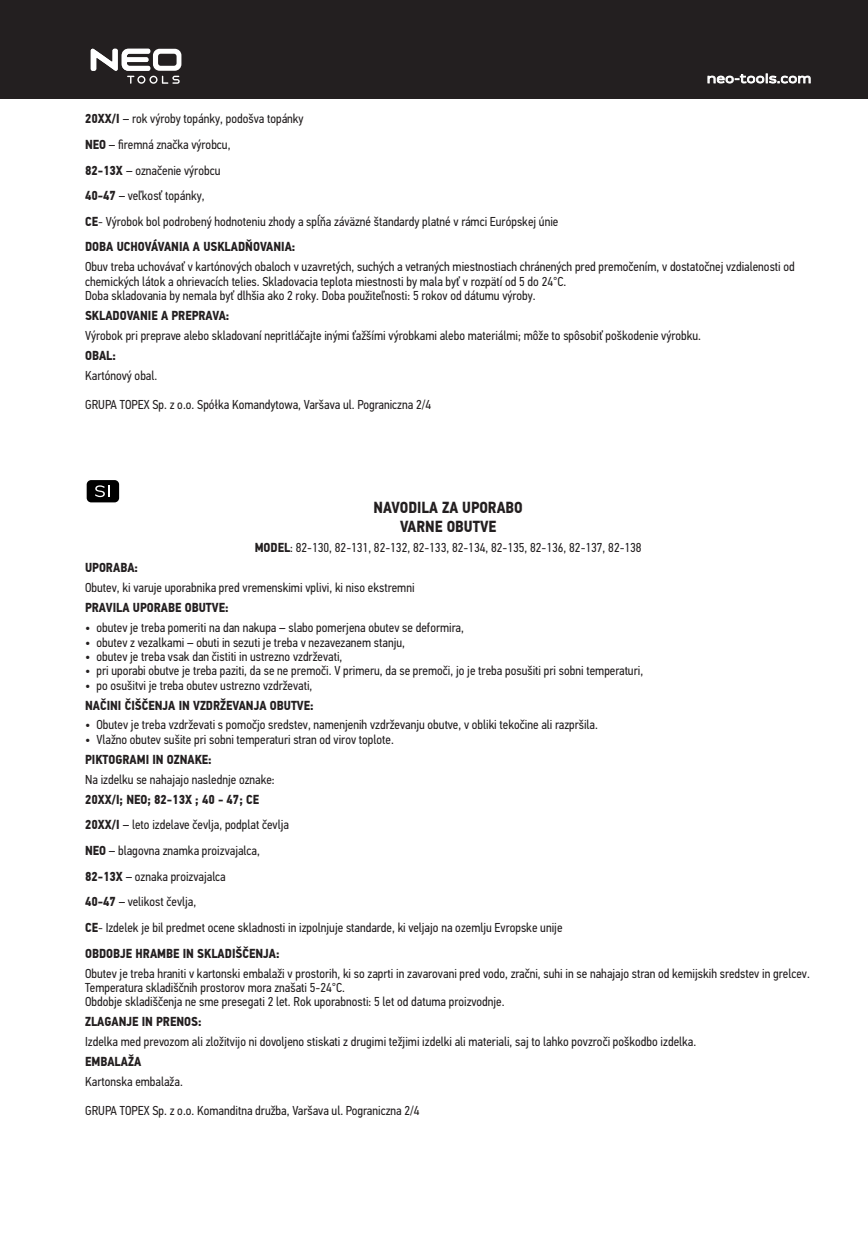
<style>
.page{position:relative;width:868px;height:1248px;background:#fff}
.page>*{position:absolute;margin:0;border:0;box-sizing:border-box;transform-origin:0 0}
.t1{font:700 16px/19.2px "PF Din Text Cond Pro";color:#231f20;text-align:center}
.t2{font:13.2px "Pill Gothic 900 mg";letter-spacing:.02em;color:#fff}
.t3{font:13px/25.6px "PF Din Text Cond Pro";color:#231f20}
.t4{font:700 13px "PF Din Text Cond Pro";color:#231f20}
.s1{font-weight:700}
</style>
<div class="page">
<div style="left:0;top:0;width:867px;height:99px;background:#231f20"></div>
<svg style="left:707px;top:74px;width:103px;height:9px"></svg>
<svg style="left:91px;top:48px;width:90px;height:36px"></svg>
<div style="left:86px;top:479px;width:34px;height:24px;background:#000;border-radius:5px"></div>
<div style="left:85px;top:478px;width:36px;height:26px;border:2px solid #fff;border-radius:5px"></div>
<svg style="left:95px;top:485px;width:15px;height:12px"></svg>
<p class="t2" style="left:706px;top:71px;width:106px">neo-tools.com</p>
<p class="t3" style="left:85px;top:106px;width:475px"><span class="s1">20XX/I</span> – rok výroby topánky, podošva topánky<br><span class="s1">NEO</span> – firemná značka výrobcu,<br><span class="s1">82-13X</span> – označenie výrobcu<br><span class="s1">40-47</span> – veľkosť topánky,<br><span class="s1">CE</span>- Výrobok bol podrobený hodnoteniu zhody a spĺňa záväzné štandardy platné v rámci Európskej únie <span class="s1">DOBA UCHOVÁVANIA A USKLADŇOVANIA:</span></p>
<p class="t3" style="left:85px;top:260px;width:711px;line-height:14.2px">Obuv treba uchovávať v kartónových obaloch v uzavretých, suchých a vetraných miestnostiach chránených pred premočením, v dostatočnej vzdialenosti od chemických látok a ohrievacích telies. Skladovacia teplota miestnosti by mala byť v rozpätí od 5 do 24°C.<br>Doba skladovania by nemala byť dlhšia ako 2 roky. Doba použiteľnosti: 5 rokov od dátumu výroby.</p>
<p class="t4" style="left:85px;top:308px;width:146px">SKLADOVANIE A PREPRAVA:</p>
<p class="t3" style="left:85px;top:323px;width:617px">Výrobok pri preprave alebo skladovaní nepritláčajte inými ťažšími výrobkami alebo materiálmi; môže to spôsobiť poškodenie výrobku.</p>
<p class="t4" style="left:85px;top:347px;width:32px">OBAL:</p>
<p class="t3" style="left:85px;top:363px;width:74px">Kartónový obal.</p>
<p class="t3" style="left:85px;top:391px;width:347px">GRUPA TOPEX Sp. z o.o. Spółka Komandytowa, Varšava ul. Pograniczna 2/4</p>
<p class="t1" style="left:373px;top:498px;width:151px">NAVODILA ZA UPORABO<br>VARNE OBUTVE</p>
<p class="t3" style="left:254px;top:535px;width:388px"><span class="s1">MODEL</span>: 82-130, 82-131, 82-132, 82-133, 82-134, 82-135, 82-136, 82-137, 82-138</p>
<p class="t4" style="left:85px;top:560px;width:54px">UPORABA:</p>
<p class="t3" style="left:85px;top:575px;width:331px">Obutev, ki varuje uporabnika pred vremenskimi vplivi, ki niso ekstremni</p>
<p class="t4" style="left:85px;top:600px;width:145px">PRAVILA UPORABE OBUTVE:</p>
<p class="t3" style="left:85px;top:615px;width:380px">• obutev je treba pomeriti na dan nakupa – slabo pomerjena obutev se deformira,</p>
<p class="t3" style="left:85px;top:629px;width:321px">• obutev z vezalkami – obuti in sezuti je treba v nezavezanem stanju,</p>
<p class="t3" style="left:85px;top:643px;width:259px">• obutev je treba vsak dan čistiti in ustrezno vzdrževati,</p>
<p class="t3" style="left:85px;top:658px;width:559px">• pri uporabi obutve je treba paziti, da se ne premoči. V primeru, da se premoči, jo je treba posušiti pri sobni temperaturi,</p>
<p class="t3" style="left:85px;top:672px;width:229px">• po osušitvi je treba obutev ustrezno vzdrževati,</p>
<p class="t4" style="left:85px;top:697px;width:230px">NAČINI ČIŠČENJA IN VZDRŽEVANJA OBUTVE:</p>
<p class="t3" style="left:85px;top:712px;width:514px">• Obutev je treba vzdrževati s pomočjo sredstev, namenjenih vzdrževanju obutve, v obliki tekočine ali razpršila.</p>
<p class="t3" style="left:85px;top:726px;width:310px">• Vlažno obutev sušite pri sobni temperaturi stran od virov toplote.</p>
<p class="t4" style="left:85px;top:751px;width:128px">PIKTOGRAMI IN OZNAKE:</p>
<p class="t3" style="left:85px;top:766px;width:191px">Na izdelku se nahajajo naslednje oznake:</p>
<p class="t3" style="left:85px;top:786px;width:479px"><span class="s1">20XX/I; NEO; 82-13X ; 40 - 47; CE<br>20XX/I</span> – leto izdelave čevlja, podplat čevlja<br><span class="s1">NEO</span> – blagovna znamka proizvajalca,<br><span class="s1">82-13X</span> – oznaka proizvajalca<br><span class="s1">40-47</span> – velikost čevlja,<br><span class="s1">CE</span>- Izdelek je bil predmet ocene skladnosti in izpolnjuje standarde, ki veljajo na ozemlju Evropske unije <span class="s1">OBDOBJE HRAMBE IN SKLADIŠČENJA:</span></p>
<p class="t3" style="left:85px;top:965px;width:726px;line-height:14.4px">Obutev je treba hraniti v kartonski embalaži v prostorih, ki so zaprti in zavarovani pred vodo, zračni, suhi in se nahajajo stran od kemijskih sredstev in grelcev.<br>Temperatura skladiščnih prostorov mora znašati 5-24°C.<br>Obdobje skladiščenja ne sme presegati 2 let. Rok uporabnosti: 5 let od datuma proizvodnje.</p>
<p class="t4" style="left:85px;top:1013px;width:118px">ZLAGANJE IN PRENOS:</p>
<p class="t3" style="left:85px;top:1028px;width:612px">Izdelka med prevozom ali zložitvijo ni dovoljeno stiskati z drugimi težjimi izdelki ali materiali, saj to lahko povzroči poškodbo izdelka.</p>
<p class="t4" style="left:85px;top:1053px;width:58px">EMBALAŽA</p>
<p class="t3" style="left:85px;top:1068px;width:99px">Kartonska embalaža.</p>
<p class="t3" style="left:85px;top:1097px;width:336px">GRUPA TOPEX Sp. z o.o. Komanditna družba, Varšava ul. Pograniczna 2/4</p>
</div>
